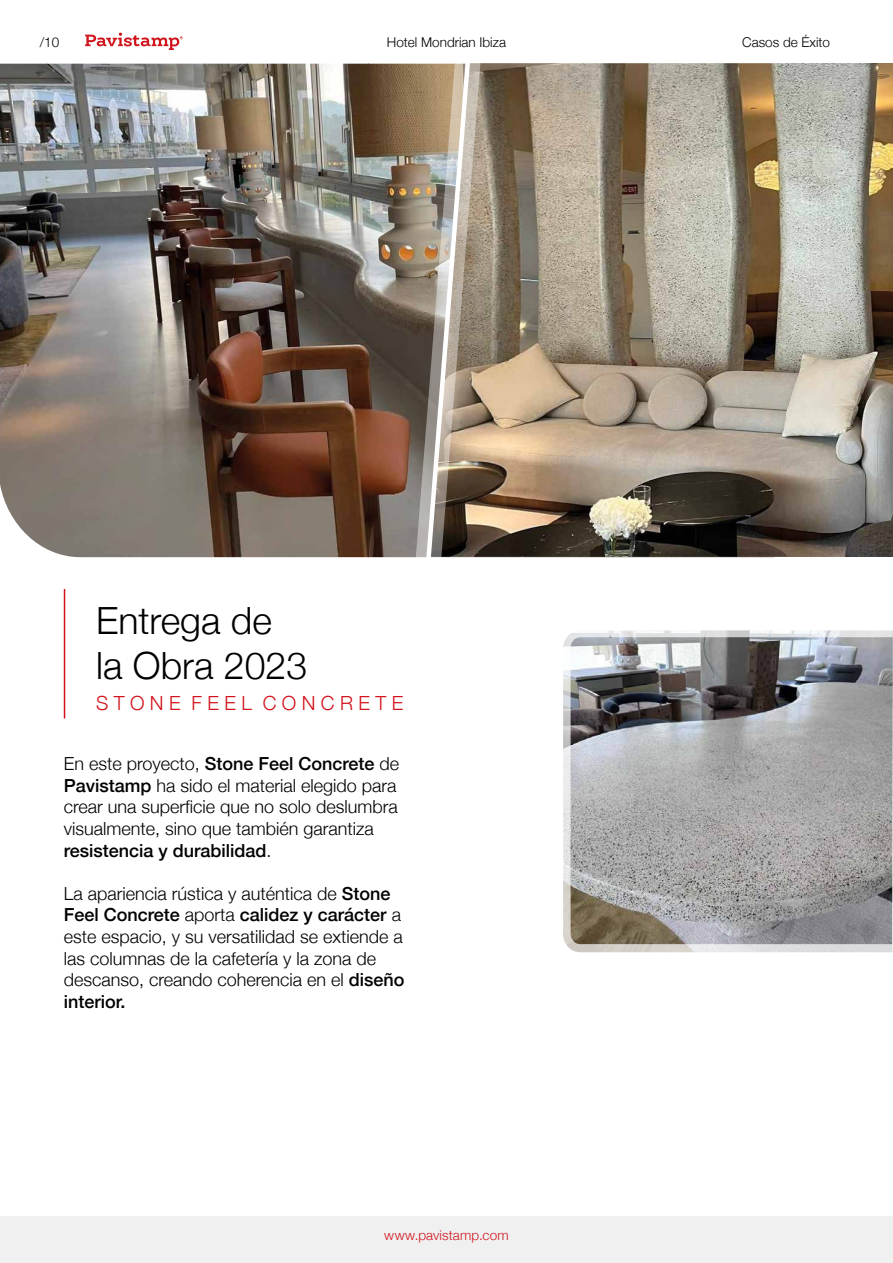
<style>
.page{position:relative;width:893px;height:1263px;background:#fff}
.page>*{position:absolute;margin:0;border:0;box-sizing:border-box;transform-origin:0 0}
.t1{font:300 37.5px/45px "Helvetica Neue";color:#000}
.t2{font:300 19.5px "Helvetica Neue";color:#d3121b}
.t3{font:300 18px/21.6px "Helvetica Neue";color:#000}
.t4{font:300 13.5px "Helvetica Neue";color:#000}
.t5{font:300 13.5px "Helvetica Neue";letter-spacing:.01em;color:#d0141c}
.s1{font-weight:500}
</style>
<div class="page">
<svg style="left:85px;top:33px;width:98px;height:17px"></svg>
<div style="left:0;top:1216px;width:893px;height:47px;background:#f0f0f1"></div>
<hr style="left:64px;top:589px;width:1px;height:129px;background:#d3121b">
<img style="left:0;top:64px;width:413px;height:493px">
<svg style="left:563px;top:630px;width:330px;height:323px;background:#9d9d9d"></svg>
<img style="left:481px;top:63px;width:412px;height:494px">
<img style="left:413px;top:63px;width:68px;height:495px">
<p class="t4" style="left:40px;top:31px;width:21px">/10</p>
<p class="t4" style="left:387px;top:31px;width:121px">Hotel Mondrian Ibiza</p>
<p class="t4" style="left:742px;top:31px;width:89px">Casos de Éxito</p>
<h1 class="t1" style="left:96px;top:595px;width:213px">Entrega de la Obra 2023</h1>
<p class="t2" style="left:96px;top:687px;width:309px">S T O N E F E E L C O N C R E T E</p>
<p class="t3" style="left:64px;top:752px;width:337px">En este proyecto, <span class="s1">Stone Feel Concrete</span> de <span class="s1">Pavistamp</span> ha sido el material elegido para crear una superficie que no solo deslumbra visualmente, sino que también garantiza <span class="s1">resistencia y durabilidad</span>.</p>
<p class="t3" style="left:64px;top:881px;width:342px">La apariencia rústica y auténtica de <span class="s1">Stone Feel Concrete</span> aporta <span class="s1">calidez y carácter</span> a este espacio, y su versatilidad se extiende a las columnas de la cafetería y la zona de descanso, creando coherencia en el <span class="s1">diseño interior.</span></p>
<p class="t5" style="left:384px;top:1224px;width:126px">www.pavistamp.com</p>
</div>
